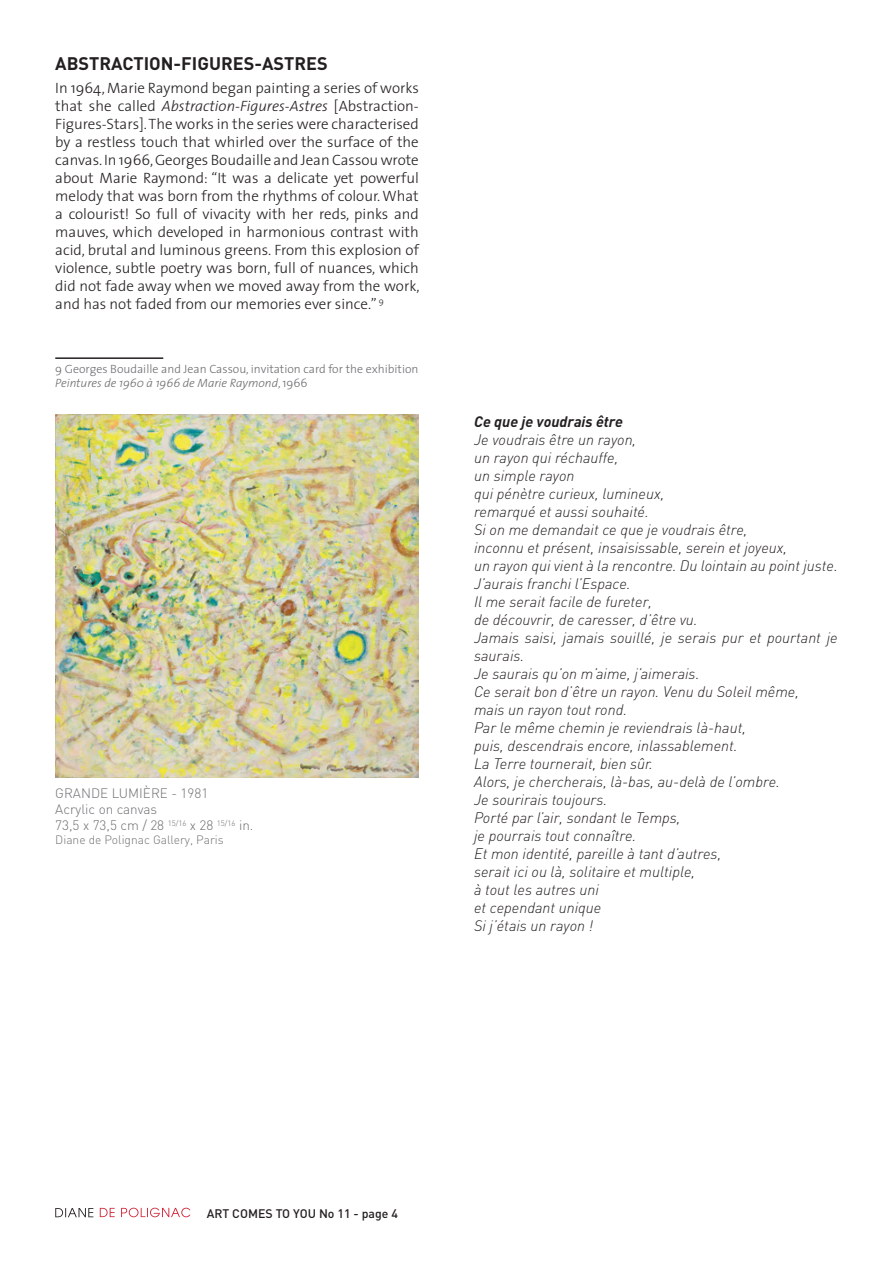
<style>
.page{position:relative;width:893px;height:1263px;background:#fff}
.page>*{position:absolute;margin:0;border:0;box-sizing:border-box;transform-origin:0 0}
.Style_de_paragraphe{font:700 18px "DIN";color:#231f20}
.t1{font:italic 300 15px/18px "DIN";color:#231f20}
.Style_de_paragraphe-2{font:300 15px/18px "The Sans";color:#231f20;text-align:justify}
.t2{font:italic 700 15px "DIN";color:#231f20}
.t3{font:300 13.5px "DIN";color:#6c6d70}
.t4{font:300 13.5px "DIN";color:#6f7073}
.t5{font:500 12.3px "DIN";color:#231f20}
.t6{font:300 12px/14.4px "The Sans";color:#6c6d70}
.t7{font:300 12px "DIN";color:#6f7073}
.s1{font-style:italic}
</style>
<div class="page">
<svg style="left:100px;top:1208px;width:90px;height:9px"></svg>
<svg style="left:55px;top:1208px;width:38px;height:9px"></svg>
<hr style="left:55px;top:357px;width:108px;height:2px;background:#231f20">
<img style="left:55px;top:415px;width:364px;height:363px">
<p class="Style_de_paragraphe" style="left:55px;top:52px;width:274px">ABSTRACTION-FIGURES-ASTRES</p>
<p class="Style_de_paragraphe-2" style="left:55px;top:78px;width:366px">In 1964, Marie Raymond began painting a series of works that she called <span class="s1">Abstraction-Figures-Astres</span> [Abstraction-Figures-Stars]. The works in the series were characterised by a restless touch that whirled over the surface of the canvas. In 1966, Georges Boudaille and Jean Cassou wrote about Marie Raymond: “It was a delicate yet powerful melody that was born from the rhythms of colour. What a colourist! So full of vivacity with her reds, pinks and mauves, which developed in harmonious contrast with acid, brutal and luminous greens. From this explosion of violence, subtle poetry was born, full of nuances, which did not fade away when we moved away from the work, and has not faded from our memories ever since.” <sup>9</sup></p>
<p class="t6" style="left:55px;top:361px;width:365px">9 Georges Boudaille and Jean Cassou, invitation card for the exhibition<br><span class="s1">Peintures de 1960 à 1966 de Marie Raymond</span>, 1966</p>
<p class="t4" style="left:55px;top:784px;width:155px">GRANDE LUMIÈRE - 1981</p>
<p class="t3" style="left:55px;top:801px;width:103px">Acrylic on canvas</p>
<p class="t3" style="left:55px;top:817px;width:200px">73,5 x 73,5 cm / 28 <sup>15/16</sup> x 28 <sup>15/16</sup> in.</p>
<p class="t7" style="left:55px;top:833px;width:170px">Diane de Polignac Gallery, Paris</p>
<p class="t2" style="left:474px;top:412px;width:150px">Ce que je voudrais être</p>
<p class="t1" style="left:474px;top:431px;width:164px">Je voudrais être un rayon,</p>
<p class="t1" style="left:474px;top:449px;width:146px">un rayon qui réchauffe,</p>
<p class="t1" style="left:474px;top:467px;width:102px">un simple rayon</p>
<p class="t1" style="left:474px;top:485px;width:192px">qui pénètre curieux, lumineux,</p>
<p class="t1" style="left:474px;top:503px;width:176px">remarqué et aussi souhaité.</p>
<p class="t1" style="left:474px;top:521px;width:275px">Si on me demandait ce que je voudrais être,</p>
<p class="t1" style="left:474px;top:539px;width:315px">inconnu et présent, insaisissable, serein et joyeux,</p>
<p class="t1" style="left:474px;top:557px;width:365px">un rayon qui vient à la rencontre. Du lointain au point juste.</p>
<p class="t1" style="left:474px;top:575px;width:158px">J’aurais franchi l’Espace.</p>
<p class="t1" style="left:474px;top:593px;width:180px">Il me serait facile de fureter,</p>
<p class="t1" style="left:474px;top:611px;width:225px">de découvrir, de caresser, d’être vu.</p>
<p class="t1" style="left:474px;top:629px;width:365px">Jamais saisi, jamais souillé, je serais pur et pourtant je saurais.</p>
<p class="t1" style="left:474px;top:665px;width:227px">Je saurais qu’on m’aime, j’aimerais.</p>
<p class="t1" style="left:474px;top:683px;width:326px">Ce serait bon d’être un rayon. Venu du Soleil même,</p>
<p class="t1" style="left:474px;top:701px;width:155px">mais un rayon tout rond.</p>
<p class="t1" style="left:474px;top:719px;width:273px">Par le même chemin je reviendrais là-haut,</p>
<p class="t1" style="left:474px;top:737px;width:265px">puis, descendrais encore, inlassablement.</p>
<p class="t1" style="left:474px;top:755px;width:180px">La Terre tournerait, bien sûr.</p>
<p class="t1" style="left:474px;top:773px;width:307px">Alors, je chercherais, là-bas, au-delà de l’ombre.</p>
<p class="t1" style="left:474px;top:791px;width:135px">Je sourirais toujours.</p>
<p class="t1" style="left:474px;top:809px;width:208px">Porté par l’air, sondant le Temps,</p>
<p class="t1" style="left:474px;top:827px;width:164px">je pourrais tout connaître.</p>
<p class="t1" style="left:474px;top:845px;width:249px">Et mon identité, pareille à tant d’autres,</p>
<p class="t1" style="left:474px;top:863px;width:223px">serait ici ou là, solitaire et multiple,</p>
<p class="t1" style="left:474px;top:881px;width:126px">à tout les autres uni</p>
<p class="t1" style="left:474px;top:899px;width:129px">et cependant unique</p>
<p class="t1" style="left:474px;top:917px;width:120px">Si j’étais un rayon !</p>
<p class="t5" style="left:207px;top:1205px;width:193px">ART COMES TO YOU No 11 - page 4</p>
</div>
